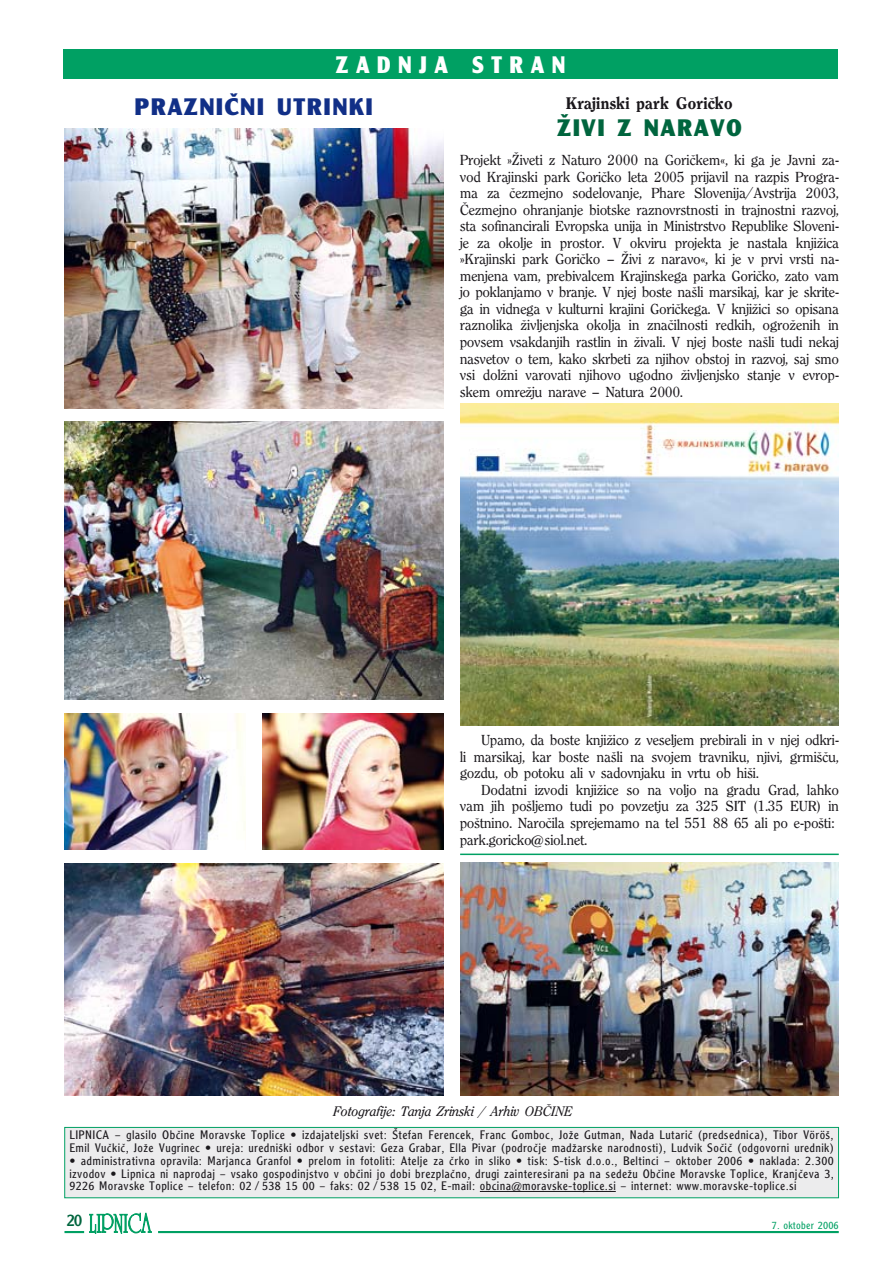
<style>
.page{position:relative;width:893px;height:1262px;background:#fff}
.page>*{position:absolute;margin:0;border:0;box-sizing:border-box;transform-origin:0 0}
.t1{font:23.25px "Clearface Goth UB";letter-spacing:.03em;color:#112f87}
.t2{font:23.25px "Clearface Goth UB";letter-spacing:.33em;color:#fff;scale:.9 1}
.t3{font:23.25px "Clearface Goth UB";letter-spacing:.03em;color:#00653e}
.t4{font:16.5px "Clearface B";letter-spacing:.025em;color:#1a171b}
.t5{font:16.5px "Clearface Goth N";color:#00653e}
.t6{font:14.25px/16.5px "Clearface N";letter-spacing:.02em;color:#1a171b;text-align:justify}
.t7{font:13.5px "Clearface NI";letter-spacing:.02em;color:#1a171b}
.t8{font:12px/12.8px "Clearface Goth L";letter-spacing:.03em;color:#1a171b}
.t9{font:10.5px "Clearface Goth L";letter-spacing:.02em;color:#00a063}
.s1{font-family:"Times N"}
</style>
<div class="page">
<svg style="left:89px;top:1213px;width:63px;height:21px"></svg>
<hr style="left:64px;top:1231px;width:20px;height:2px;background:#00a063">
<hr style="left:158px;top:1231px;width:680px;height:2px;background:#00a063">
<div style="left:64px;top:50px;width:773px;height:29px;background:#00a063"></div>
<div style="left:65px;top:1127px;width:773px;height:70px;background:#ececed"></div>
<hr style="left:480px;top:1191px;width:135px;height:1px;background:#1a171b">
<div style="left:64px;top:1127px;width:774px;height:71px;border:1px solid #00a063"></div>
<img style="left:460px;top:404px;width:378px;height:321px">
<img style="left:64px;top:422px;width:379px;height:278px">
<img style="left:64px;top:129px;width:379px;height:279px">
<img style="left:460px;top:862px;width:378px;height:234px">
<img style="left:64px;top:713px;width:181px;height:136px">
<img style="left:262px;top:713px;width:181px;height:136px">
<img style="left:64px;top:863px;width:379px;height:233px">
<hr style="left:460px;top:853px;width:378px;height:2px;background:#00a063">
<h1 class="t2" style="left:335px;top:57px;width:257px">ZADNJA STRAN</h1>
<h1 class="t1" style="left:134px;top:98px;width:241px">PRAZNIŒNI UTRINKI</h1>
<p class="t4" style="left:566px;top:97px;width:168px">Krajinski park Goriœko</p>
<h1 class="t3" style="left:557px;top:120px;width:186px">ÆIVI Z NARAVO</h1>
<p class="t6" style="left:460px;top:153px;width:380px">Projekt »Æiveti z Naturo 2000 na Goriœkem«, ki ga je Javni za&shy;vod Krajinski park Goriœko leta 2005 prijavil na razpis Progra&shy;ma za œezmejno sodelovanje, Phare Slovenija/Avstrija 2003, Œezmejno ohranjanje biotske raznovrstnosti in trajnostni razvoj, sta sofinancirali Evropska unija in Ministrstvo Republike Sloveni&shy;je za okolje in prostor. V okviru projekta je nastala knjiæica »Krajinski park Goriœko – Æivi z naravo«, ki je v prvi vrsti na&shy;menjena vam, prebivalcem Krajinskega parka Goriœko, zato vam jo poklanjamo v branje. V njej boste naøli marsikaj, kar je skrite&shy;ga in vidnega v kulturni krajini Goriœkega. V knjiæici so opisana raznolika æivljenjska okolja in znaœilnosti redkih, ogroæenih in povsem vsakdanjih rastlin in æivali. V njej boste naøli tudi nekaj nasvetov o tem, kako skrbeti za njihov obstoj in razvoj, saj smo vsi dolæni varovati njihovo ugodno æivljenjsko stanje v evrop&shy;skem omreæju narave – Natura 2000.</p>
<p class="t6" style="left:460px;top:733px;width:380px;text-indent:21px">Upamo, da boste knjiæico z veseljem prebirali in v njej odkri&shy;li marsikaj, kar boste naøli na svojem travniku, njivi, grmiøœu, gozdu, ob potoku ali v sadovnjaku in vrtu ob hiøi.</p>
<p class="t6" style="left:460px;top:782px;width:380px;text-align:left;text-indent:21px">Dodatni izvodi knjiæice so na voljo na gradu Grad, lahko vam jih poøljemo tudi po povzetju za 325 SIT (1.35 EUR) in poøtnino. Naroœila sprejemamo na tel 551 88 65 ali po e-poøti: park.goricko<span class="s1">@</span>siol.net.</p>
<p class="t7" style="left:332px;top:1106px;width:241px">Fotografije: Tanja Zrinski / Arhiv OBŒINE</p>
<p class="t8" style="left:69px;top:1129px;width:765px">LIPNICA – glasilo Obœine Moravske Toplice • izdajateljski svet: Øtefan Ferencek, Franc Gomboc, Joæe Gutman, Nada Lutariœ (predsednica), Tibor Vöröø,<br>Emil Vuœkiœ, Joæe Vugrinec • ureja: uredniøki odbor v sestavi: Geza Grabar, Ella Pivar (podroœje madæarske narodnosti), Ludvik Soœiœ (odgovorni urednik)</p>
<p class="t8" style="left:69px;top:1155px;width:765px;text-align:justify">• administrativna opravila: Marjanca Granfol • prelom in fotoliti: Atelje za œrko in sliko • tisk: S-tisk d.o.o., Beltinci – oktober 2006 • naklada: 2.300 izvodov • Lipnica ni naprodaj – vsako gospodinjstvo v obœini jo dobi brezplaœno, drugi zainteresirani pa na sedeæu Obœine Moravske Toplice, Kranjœeva 3, 9226 Moravske Toplice – telefon: 02 / 538 15 00 – faks: 02 / 538 15 02, E-mail: obcina@moravske-toplice.si – internet: www.moravske-toplice.si</p>
<p class="t5" style="left:66px;top:1214px;width:17px">20</p>
<p class="t9" style="left:771px;top:1221px;width:69px">7. oktober 2006</p>
</div>
